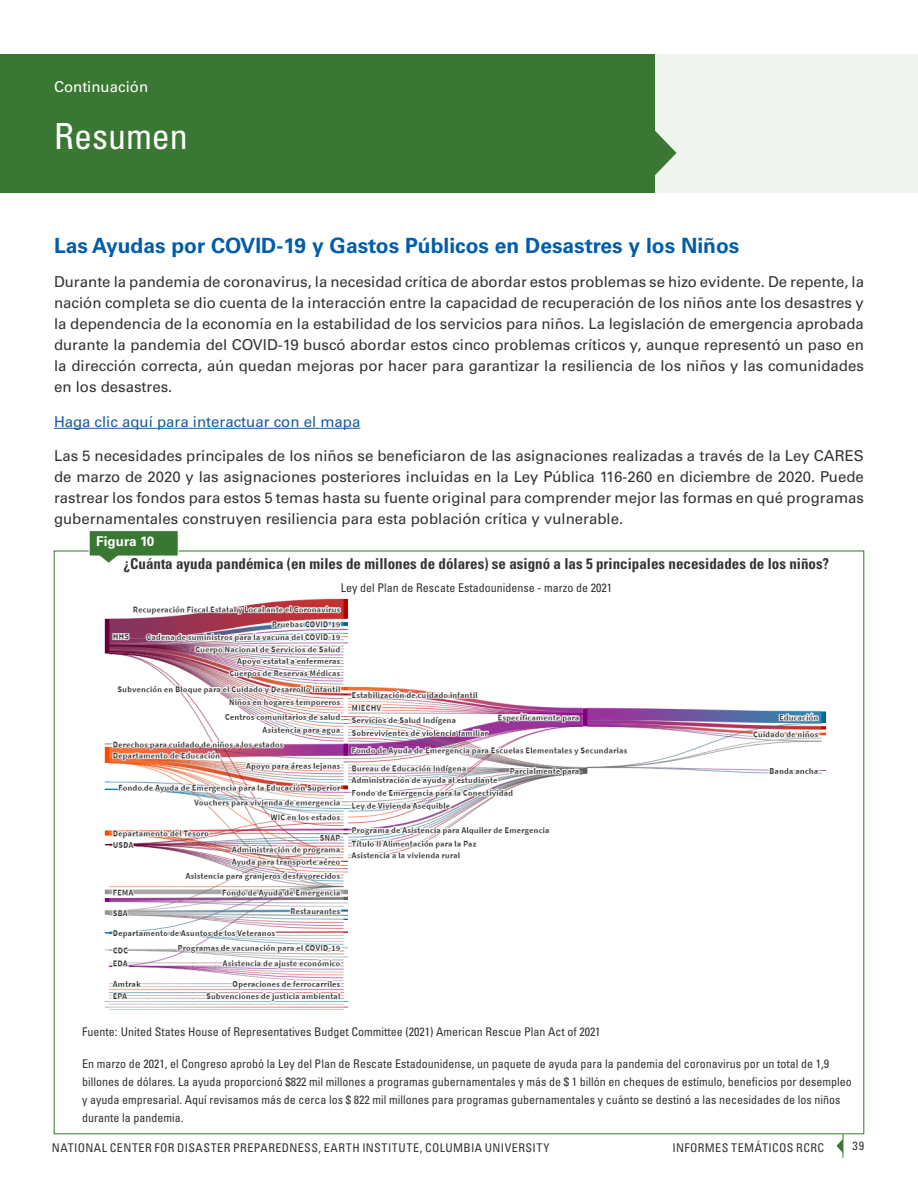
<style>
.page{position:relative;width:918px;height:1188px;background:#fff}
.page>*{position:absolute;margin:0;border:0;box-sizing:border-box;transform-origin:0 0}
.Chapter_Title_-Left{font:condensed 36px "Univers LT Std";color:#fff}
.Body_Title_L1{font:700 21px "Univers LT Std";color:#015dab}
.Body_Title_L1-2{font:15px/21px "Univers LT Std";color:#323332;text-align:justify}
.Body_Title_L1-3{font:700 condensed 15px "Univers LT Std";color:#323332}
.Body_Title_L1-4{font:15px "Univers LT Std";color:#175d9e}
.cont_d{font:15px "Univers LT Std";color:#fff}
.FIGURE_Level_1{font:700 13.5px "Univers LT Std";color:#fff}
.Body_Title_L1-5{font:condensed 12px/18px "Univers LT Std";color:#323332}
.Body_Title_L1-6{font:condensed 12px "Univers LT Std";letter-spacing:.04em;color:#323332}
.Body_Title_L1-7{font:condensed 12px "Univers LT Std";letter-spacing:.035em;color:#323332}
</style>
<div class="page">
<svg style="left:837px;top:1134px;width:7px;height:24px"></svg>
<div style="left:0;top:54px;width:918px;height:139px;background:#f0f4ee"></div>
<div style="left:0;top:54px;width:655px;height:139px;background:#397732"></div>
<svg style="left:655px;top:130px;width:21px;height:45px"></svg>
<hr style="left:54px;top:428px;width:306px;height:1px;background:#175d9e">
<img style="left:104px;top:598px;width:723px;height:412px">
<div style="left:89px;top:530px;width:90px;height:26px;background:#397732;border:1px solid #fff"></div>
<svg style="left:96px;top:554px;width:25px;height:9px"></svg>
<p class="cont_d" style="left:54px;top:78px;width:96px">Continuación</p>
<p class="Chapter_Title_-Left" style="left:54px;top:114px;width:135px">Resumen</p>
<p class="Body_Title_L1" style="left:54px;top:233px;width:687px">Las Ayudas por COVID-19 y Gastos Públicos en Desastres y los Niños</p>
<p class="Body_Title_L1-2" style="left:54px;top:272px;width:812px">Durante la pandemia de coronavirus, la necesidad crítica de abordar estos problemas se hizo evidente. De repente, la nación completa se dio cuenta de la interacción entre la capacidad de recuperación de los niños ante los desastres y la dependencia de la economía en la estabilidad de los servicios para niños. La legislación de emergencia aprobada durante la pandemia del COVID-19 buscó abordar estos cinco problemas críticos y, aunque representó un paso en la dirección correcta, aún quedan mejoras por hacer para garantizar la resiliencia de los niños y las comunidades en los desastres.</p>
<p class="Body_Title_L1-4" style="left:54px;top:413px;width:308px">Haga clic aquí para interactuar con el mapa</p>
<p class="Body_Title_L1-2" style="left:54px;top:446px;width:812px">Las 5 necesidades principales de los niños se beneficiaron de las asignaciones realizadas a través de la Ley CARES de marzo de 2020 y las asignaciones posteriores incluidas en la Ley Pública 116-260 en diciembre de 2020. Puede rastrear los fondos para estos 5 temas hasta su fuente original para comprender mejor las formas en qué programas gubernamentales construyen resiliencia para esta población crítica y vulnerable.</p>
<p class="FIGURE_Level_1" style="left:96px;top:533px;width:60px">Figura 10</p>
<p class="Body_Title_L1-3" style="left:124px;top:555px;width:707px">¿Cuánta ayuda pandémica (en miles de millones de dólares) se asignó a las 5 principales necesidades de los niños?</p>
<p class="Body_Title_L1-5" style="left:341px;top:578px;width:273px">Ley del Plan de Rescate Estadounidense - marzo de 2021</p>
<p class="Body_Title_L1-5" style="left:82px;top:1023px;width:520px">Fuente: United States House of Representatives Budget Committee (2021) American Rescue Plan Act of 2021</p>
<p class="Body_Title_L1-5" style="left:82px;top:1054px;width:771px">En marzo de 2021, el Congreso aprobó la Ley del Plan de Rescate Estadounidense, un paquete de ayuda para la pandemia del coronavirus por un total de 1,9 billones de dólares. La ayuda proporcionó $822 mil millones a programas gubernamentales y más de $ 1 billón en cheques de estímulo, beneficios por desempleo y ayuda empresarial. Aquí revisamos más de cerca los $ 822 mil millones para programas gubernamentales y cuánto se destinó a las necesidades de los niños durante la pandemia.</p>
<p class="Body_Title_L1-6" style="left:52px;top:1140px;width:499px">NATIONAL CENTER FOR DISASTER PREPAREDNESS, EARTH INSTITUTE, COLUMBIA UNIVERSITY</p>
<p class="Body_Title_L1-7" style="left:672px;top:1140px;width:153px">INFORMES TEMÁTICOS RCRC</p>
<p class="Body_Title_L1-5" style="left:853px;top:1137px;width:13px">39</p>
</div>
